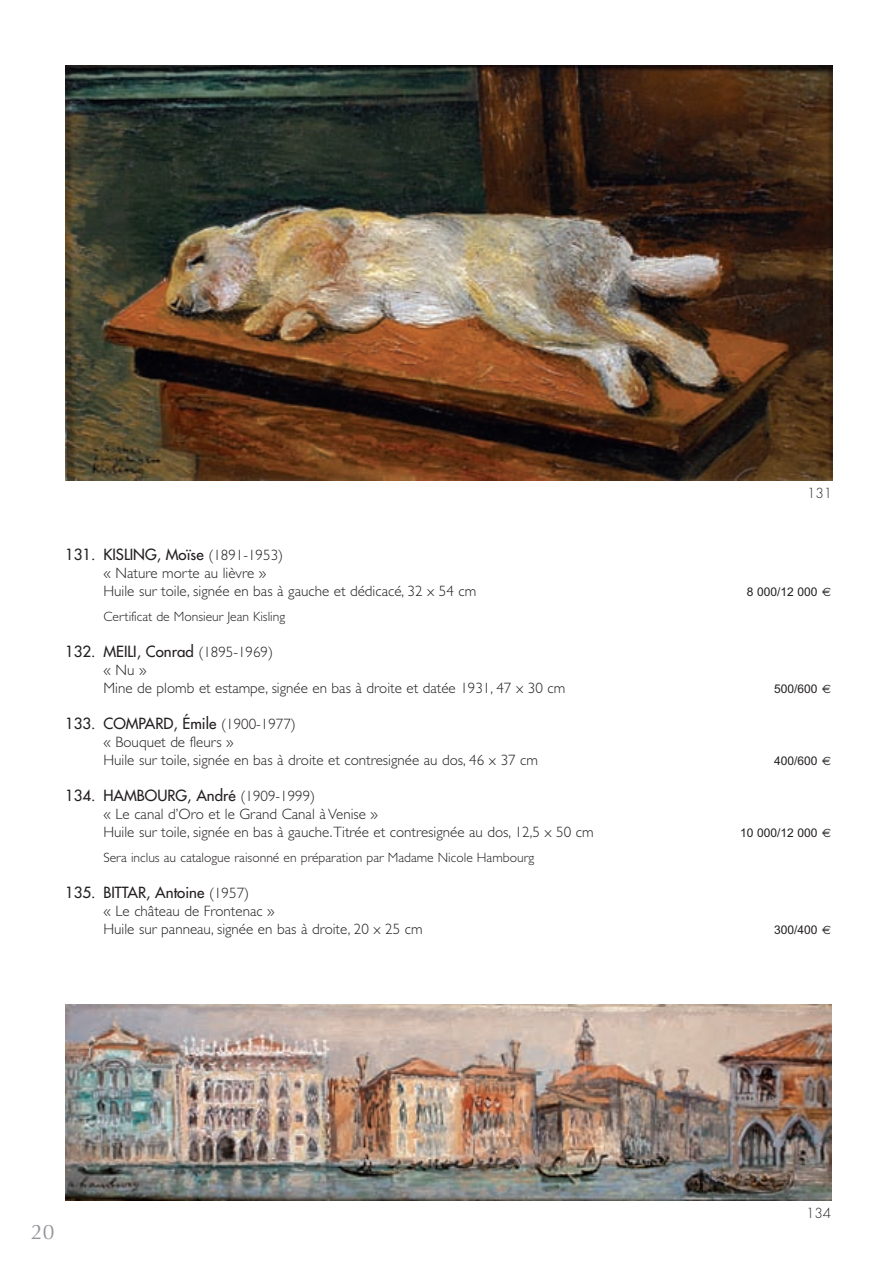
<style>
.page{position:relative;width:896px;height:1266px;background:#fff}
.page>*{position:absolute;margin:0;border:0;box-sizing:border-box;transform-origin:0 0}
.t1{font:21px "Optima";color:#939598}
.t2{font:300 15px/18px "Gill Sans";color:#231f20}
.t3{font:15px "Futura";color:#231f20}
.t4{font:300 13.5px "Gill Sans";color:#231f20}
.t5{font:300 13.5px "Futura";color:#231f20}
.t6{font:12px "Arial";color:#231f20}
.s1{font-family:"Gill Sans";font-weight:300}
.s2{font-family:"Euro Sans"}
</style>
<div class="page">
<img style="left:65px;top:65px;width:767px;height:415px">
<img style="left:65px;top:1004px;width:765px;height:196px">
<p class="t3" style="left:65px;top:546px;width:219px">131. KISLING, Moïse <span class="s1">(1891-1953)</span></p>
<p class="t2" style="left:103px;top:565px;width:374px">« Nature morte au lièvre »<br>Huile sur toile, signée en bas à gauche et dédicacé, 32 x 54 cm</p>
<p class="t4" style="left:103px;top:611px;width:183px">Certificat de Monsieur Jean Kisling</p>
<p class="t3" style="left:65px;top:643px;width:209px">132. MEILI, Conrad <span class="s1">(1895-1969)</span></p>
<p class="t2" style="left:103px;top:662px;width:463px">« Nu »<br>Mine de plomb et estampe, signée en bas à droite et datée 1931, 47 x 30 cm</p>
<p class="t3" style="left:65px;top:715px;width:232px">133. COMPARD, Émile <span class="s1">(1900-1977)</span></p>
<p class="t2" style="left:103px;top:734px;width:436px">« Bouquet de fleurs »<br>Huile sur toile, signée en bas à droite et contresignée au dos, 46 x 37 cm</p>
<p class="t3" style="left:65px;top:787px;width:251px">134. HAMBOURG, André <span class="s1">(1909-1999)</span></p>
<p class="t2" style="left:103px;top:806px;width:491px">« Le canal d’Oro et le Grand Canal à Venise »<br>Huile sur toile, signée en bas à gauche. Titrée et contresignée au dos, 12,5 x 50 cm</p>
<p class="t4" style="left:103px;top:852px;width:432px">Sera inclus au catalogue raisonné en préparation par Madame Nicole Hambourg</p>
<p class="t3" style="left:65px;top:884px;width:185px">135. BITTAR, Antoine <span class="s1">(1957)</span></p>
<p class="t2" style="left:103px;top:903px;width:320px">« Le château de Frontenac »<br>Huile sur panneau, signée en bas à droite, 20 x 25 cm</p>
<h1 class="t1" style="left:31px;top:1219px;width:25px">20</h1>
<p class="t5" style="left:807px;top:487px;width:27px">131</p>
<p class="t6" style="left:746px;top:584px;width:86px">8 000/12 000 <span class="s2">€</span></p>
<p class="t6" style="left:773px;top:681px;width:58px">500/600 <span class="s2">€</span></p>
<p class="t6" style="left:773px;top:753px;width:58px">400/600 <span class="s2">€</span></p>
<p class="t6" style="left:739px;top:825px;width:92px">10 000/12 000 <span class="s2">€</span></p>
<p class="t6" style="left:773px;top:922px;width:58px">300/400 <span class="s2">€</span></p>
<p class="t5" style="left:805px;top:1207px;width:27px">134</p>
</div>
